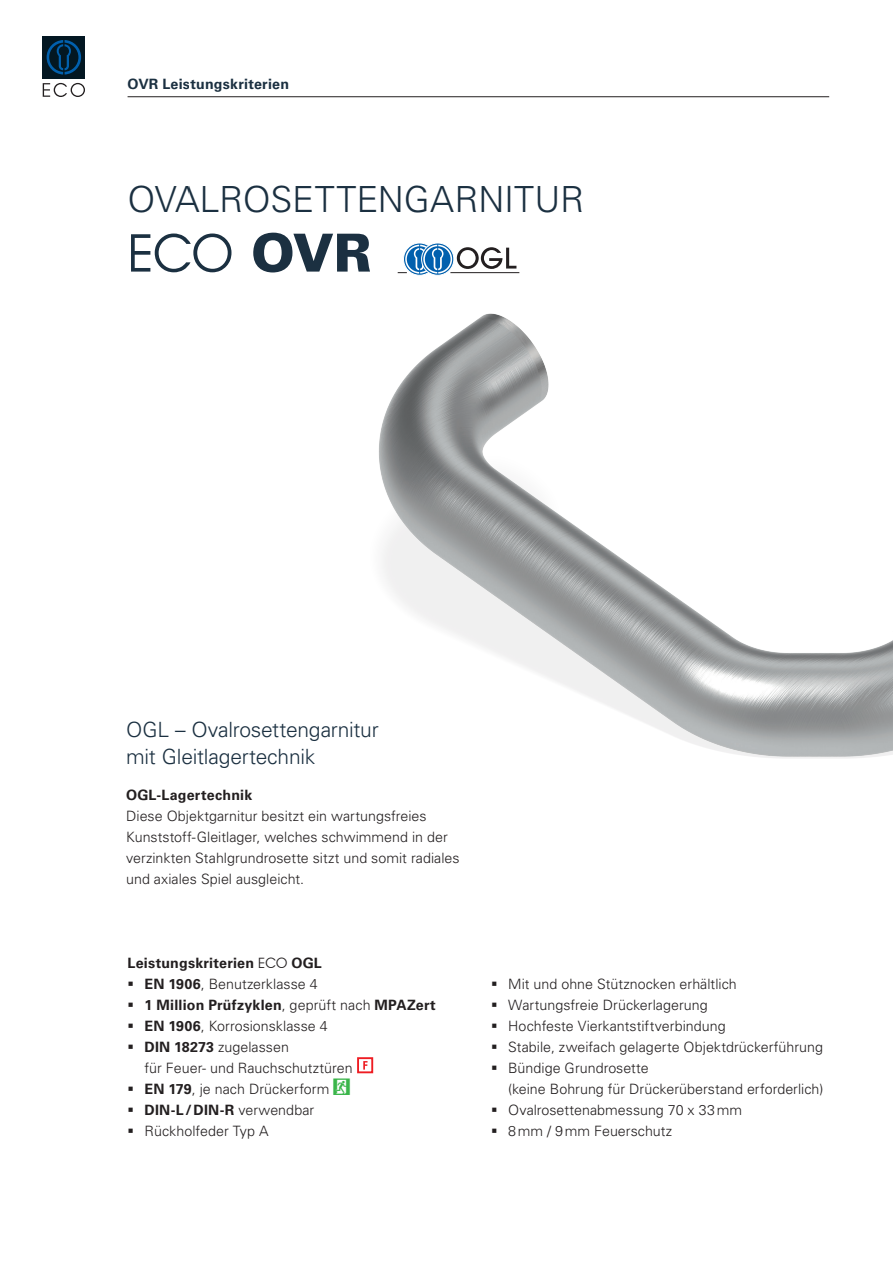
<style>
.page{position:relative;width:893px;height:1263px;background:#fff}
.page>*{position:absolute;margin:0;border:0;box-sizing:border-box;transform-origin:0 0}
.t1{font:52.5px "Avant Garde IT Cby BT";color:#1b3041}
.t2{font:300 36px "Univers LT Std";letter-spacing:-.005em;color:#1b3041}
.t3{font:300 21px/27px "Univers LT Pro 45";letter-spacing:-.01em;color:#1b3041}
.t4{font:300 14.25px/21px "Univers LT Pro 45";color:#231f20}
.t5{font:700 14.25px "Univers LT Pro 65";letter-spacing:.015em;color:#231f20}
.t6{font:700 14.25px "Univers LT Pro 65";letter-spacing:.015em;color:#1b3041}
.s1{font-family:"Univers LT Pro 75";font-weight:900}
.s2{font-family:"Avant Garde IT Cby BT";font-weight:400}
.s3{font-family:"Univers LT Pro 65";font-weight:700}
.s4{font-family:"Univers LT Pro 45";font-weight:300}
.s5{font-family:"ECO Font";font-weight:400;font-size:16.5px;color:#3ab54a}
</style>
<div class="page">
<img style="left:189px;top:96px;width:704px;height:662px">
<div style="left:357px;top:1057px;width:16px;height:16px;border:2px solid #ee1d23"></div>
<svg style="left:363px;top:1061px;width:4px;height:8px"></svg>
<svg style="left:398px;top:243px;width:118px;height:33px"></svg>
<hr style="left:450px;top:272px;width:69px;height:1px;background:#231f20">
<hr style="left:128px;top:96px;width:701px;height:1px;background:#231f20">
<div style="left:43px;top:36px;width:42px;height:42px;background:#031722"></div>
<svg style="left:47px;top:40px;width:34px;height:35px"></svg>
<svg style="left:43px;top:83px;width:42px;height:14px"></svg>
<p class="t6" style="left:128px;top:76px;width:163px">OVR Leistungskriterien</p>
<h2 class="t2" style="left:128px;top:177px;width:458px">OVALROSETTENGARNITUR</h2>
<h1 class="t1" style="left:128px;top:221px;width:245px">ECO <span class="s1">OVR</span></h1>
<h3 class="t3" style="left:126px;top:716px;width:254px">OGL – Ovalrosettengarnitur mit Gleitlagertechnik</h3>
<p class="t5" style="left:126px;top:786px;width:128px">OGL-Lagertechnik</p>
<p class="t4" style="left:126px;top:805px;width:335px">Diese Objektgarnitur besitzt ein wartungsfreies Kunststoff-Gleitlager, welches schwimmend in der verzinkten Stahlgrundrosette sitzt und somit radiales und axiales Spiel ausgleicht.</p>
<p class="t5" style="left:128px;top:954px;width:196px">Leistungskriterien <span class="s2">ECO</span> OGL</p>
<p class="t4" style="left:145px;top:973px;width:175px"><span class="s3">EN 1906</span>, Benutzerklasse 4</p>
<p class="t5" style="left:145px;top:996px;width:293px">1 Million Prüfzyklen<span class="s4">, geprüft nach</span> MPAZert</p>
<p class="t4" style="left:145px;top:1015px;width:210px"><span class="s3">EN 1906</span>, Korrosionsklasse 4<br><span class="s3">DIN 18273</span> zugelassen<br>für Feuer- und Rauchschutztüren<br><span class="s3">EN 179</span>, je nach Drückerform <span class="s5">Panik</span></p>
<p class="t5" style="left:145px;top:1101px;width:171px">DIN-L/DIN-R <span class="s4">verwendbar</span></p>
<p class="t4" style="left:145px;top:1120px;width:126px">Rückholfeder Typ A</p>
<p class="t4" style="left:508px;top:973px;width:317px">Mit und ohne Stütznocken erhältlich Wartungsfreie Drückerlagerung<br>Hochfeste Vierkantstiftverbindung<br>Stabile, zweifach gelagerte Objektdrückerführung Bündige Grundrosette<br>(keine Bohrung für Drückerüberstand erforderlich)<br>Ovalrosettenabmessung 70 x 33mm<br>8mm / 9mm Feuerschutz</p>
</div>
